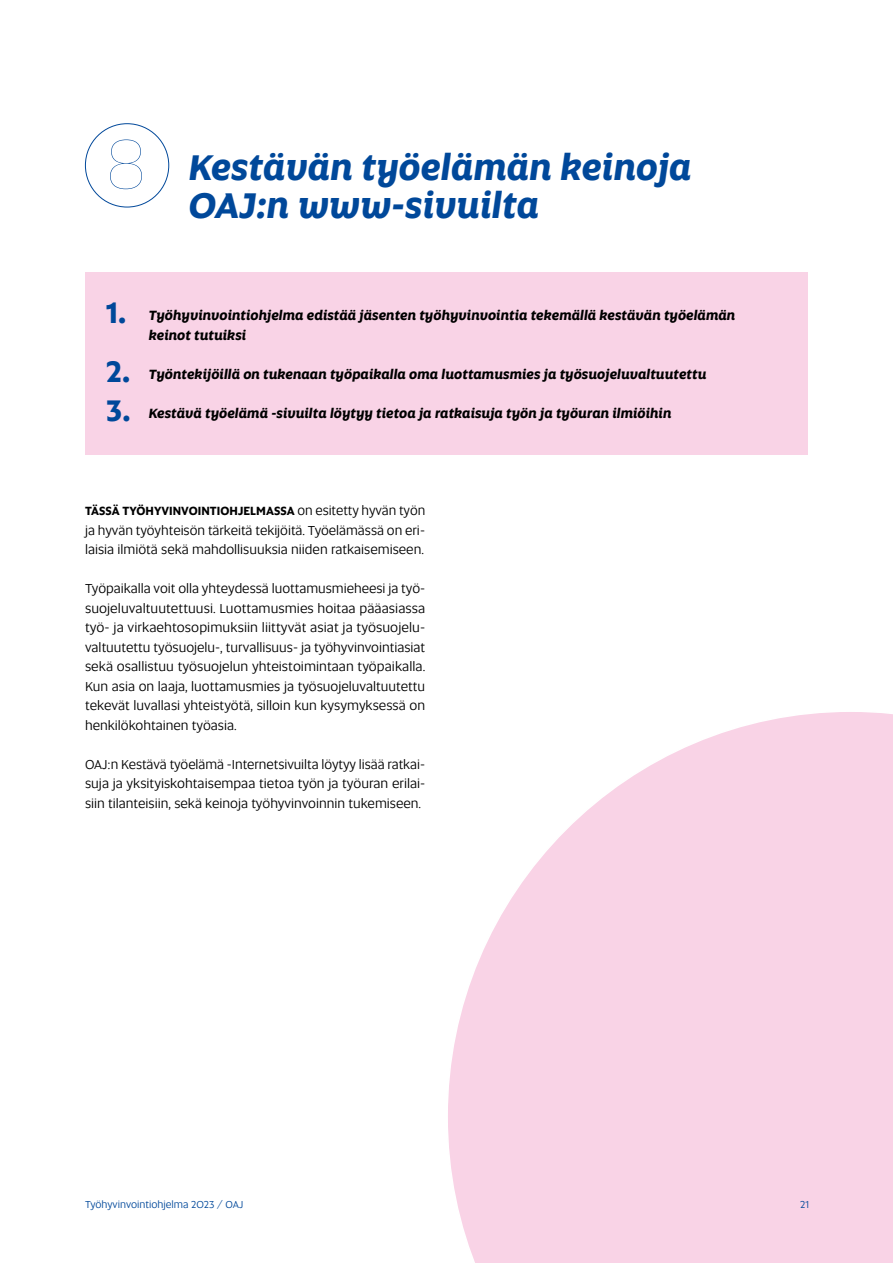
<style>
.page{position:relative;width:893px;height:1263px;background:#fff}
.page>*{position:absolute;margin:0;border:0;box-sizing:border-box;transform-origin:0 0}
.t1{font:100 74.1px "Altis";color:#00489a}
.t2{font:italic 700 36px/37.5px "Altis";color:#00489a}
.t3{font:700 30px "Altis";color:#00489a}
.t4{font:13.5px/19.5px "Altis";color:#000;text-align:justify}
.t5{font:italic 700 13.5px/19.5px "Altis";color:#000}
.t6{font:700 12px "Altis";letter-spacing:.005em;color:#000}
.t7{font:10.5px "Altis";color:#00489a}
.s1{font-weight:400;font-size:13.5px}
</style>
<div class="page">
<svg style="left:448px;top:712px;width:445px;height:551px;background:#f9d9e9"></svg>
<div style="left:85px;top:272px;width:723px;height:182px;background:#f9d3e6"></div>
<h1 class="t1" style="left:105px;top:117px;width:43px">8</h1>
<h2 class="t2" style="left:189px;top:147px;width:504px">Kestävän työelämän keinoja<br>OAJ:n www-sivuilta</h2>
<h3 class="t3" style="left:106px;top:290px;width:21px">1.</h3>
<p class="t5" style="left:149px;top:305px;width:588px">Työhyvinvointiohjelma edistää jäsenten työhyvinvointia tekemällä kestävän työelämän keinot tutuiksi</p>
<h3 class="t3" style="left:106px;top:349px;width:25px">2.</h3>
<p class="t5" style="left:149px;top:364px;width:559px">Työntekijöillä on tukenaan työpaikalla oma luottamusmies ja työsuojeluvaltuutettu</p>
<h3 class="t3" style="left:106px;top:388px;width:26px">3.</h3>
<p class="t5" style="left:149px;top:403px;width:524px">Kestävä työelämä -sivuilta löytyy tietoa ja ratkaisuja työn ja työuran ilmiöihin</p>
<p class="t6" style="left:85px;top:502px;width:342px">TÄSSÄ TYÖHYVINVOINTIOHJELMASSA <span class="s1">on esitetty hyvän työn</span></p>
<p class="t4" style="left:85px;top:520px;width:342px">ja hyvän työyhteisön tärkeitä tekijöitä. Työelämässä on eri&shy;laisia ilmiötä sekä mahdollisuuksia niiden ratkaisemiseen.</p>
<p class="t4" style="left:85px;top:578px;width:342px">Työpaikalla voit olla yhteydessä luottamusmieheesi ja työ&shy;suojeluvaltuutettuusi. Luottamusmies hoitaa pääasiassa työ- ja virkaehtosopimuksiin liittyvät asiat ja työsuojelu&shy;valtuutettu työsuojelu-, turvallisuus- ja työhyvinvointiasiat sekä osallistuu työsuojelun yhteistoimintaan työpaikalla.<br>Kun asia on laaja, luottamusmies ja työsuojeluvaltuutettu tekevät luvallasi yhteistyötä, silloin kun kysymyksessä on henkilökohtainen työasia.</p>
<p class="t4" style="left:85px;top:754px;width:342px">OAJ:n Kestävä työelämä -Internetsivuilta löytyy lisää ratkai&shy;suja ja yksityiskohtaisempaa tietoa työn ja työuran erilai&shy;siin tilanteisiin, sekä keinoja työhyvinvoinnin tukemiseen.</p>
<p class="t7" style="left:85px;top:1197px;width:160px">Työhyvinvointiohjelma 2023 / OAJ</p>
<p class="t7" style="left:800px;top:1197px;width:10px">21</p>
</div>
